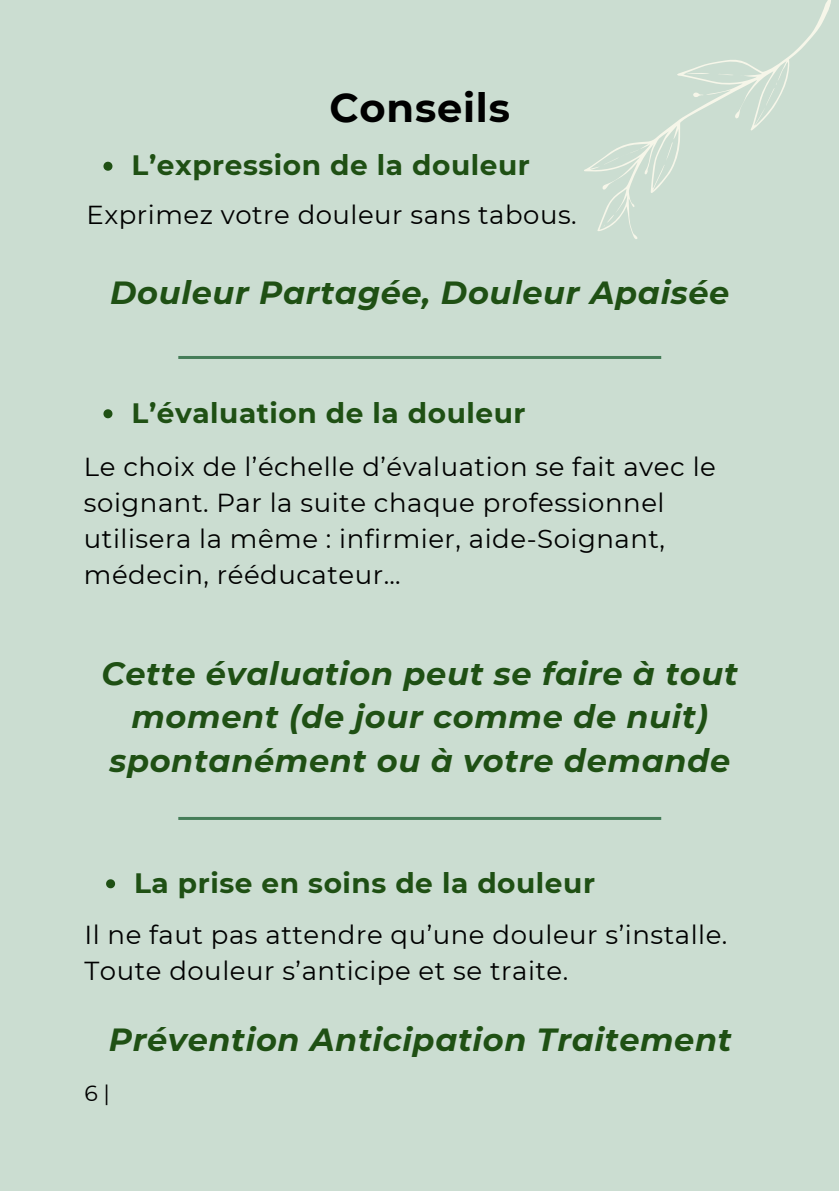
<style>
.page{position:relative;width:839px;height:1191px;background:#fff}
.page>*{position:absolute;margin:0;border:0;box-sizing:border-box;transform-origin:0 0}
.t1{font:700 40px "Montserrat";letter-spacing:.02em;color:#000}
.t2{font:italic 700 32px/43.6px "Montserrat";letter-spacing:.02em;color:#1f5014;text-align:center}
.t3{font:700 28px "Montserrat";letter-spacing:.02em;color:#1f5014}
.t4{font:26px/36px "Montserrat";letter-spacing:.02em;color:#000}
.t5{font:22px "Montserrat";color:#000}
</style>
<div class="page">
<div style="left:0;top:0;width:838px;height:1191px;background:#cbddd1"></div>
<svg style="left:103px;top:162px;width:9px;height:9px"></svg>
<svg style="left:103px;top:409px;width:9px;height:9px"></svg>
<svg style="left:106px;top:879px;width:9px;height:9px"></svg>
<hr style="left:178px;top:817px;width:483px;height:3px;background:#457d58">
<hr style="left:178px;top:356px;width:483px;height:3px;background:#457d58">
<svg style="left:584px;top:0;width:247px;height:239px"></svg>
<svg style="left:692px;top:92px;width:11px;height:7px"></svg>
<svg style="left:686px;top:68px;width:23px;height:12px"></svg>
<svg style="left:717px;top:71px;width:16px;height:7px"></svg>
<svg style="left:666px;top:142px;width:6px;height:19px"></svg>
<svg style="left:765px;top:82px;width:12px;height:25px"></svg>
<svg style="left:602px;top:148px;width:38px;height:20px"></svg>
<svg style="left:603px;top:213px;width:11px;height:14px"></svg>
<p class="t1" style="left:329px;top:83px;width:182px">Conseils</p>
<p class="t3" style="left:131px;top:148px;width:400px">L’expression de la douleur</p>
<p class="t4" style="left:87px;top:197px;width:491px">Exprimez votre douleur sans tabous.</p>
<p class="t2" style="left:110px;top:270px;width:620px">Douleur Partagée, Douleur Apaisée</p>
<p class="t3" style="left:131px;top:396px;width:395px">L’évaluation de la douleur</p>
<p class="t4" style="left:84px;top:449px;width:633px">Le choix de l’échelle d’évaluation se fait avec le soignant. Par la suite chaque professionnel utilisera la même : infirmier, aide-Soignant, médecin, rééducateur…</p>
<p class="t2" style="left:101px;top:651px;width:638px">Cette évaluation peut se faire à tout moment (de jour comme de nuit) spontanément ou à votre demande</p>
<p class="t3" style="left:134px;top:866px;width:462px">La prise en soins de la douleur</p>
<p class="t4" style="left:84px;top:917px;width:644px">Il ne faut pas attendre qu’une douleur s’installe.<br>Toute douleur s’anticipe et se traite.</p>
<p class="t2" style="left:109px;top:1018px;width:624px">Prévention Anticipation Traitement</p>
<p class="t5" style="left:84px;top:1080px;width:27px">6 |</p>
</div>
